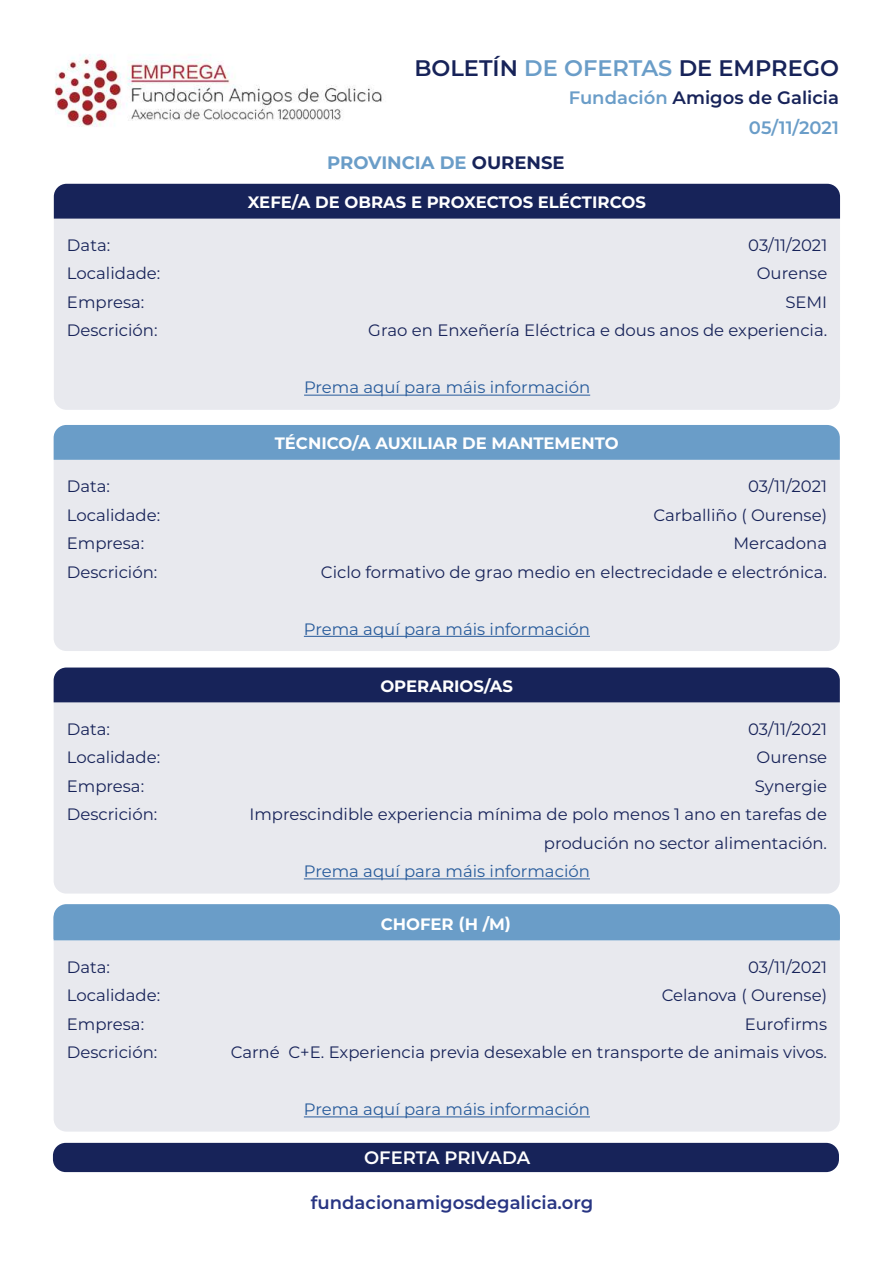
<style>
.page{position:relative;width:893px;height:1263px;background:#fff}
.page>*{position:absolute;margin:0;border:0;box-sizing:border-box;transform-origin:0 0}
.t1{font:600 22.5px "Montserrat";color:#172359}
.t2{font:600 18px "Montserrat";color:#283583}
.t3{font:600 18px "Montserrat";color:#172359}
.t4{font:700 18px "Montserrat";color:#6a9dc8}
.t5{font:600 18px "Montserrat";letter-spacing:-.005em;color:#fff}
.t6{font:600 18px "Montserrat";color:#6a9dc8}
.t7{font:16.5px/28.5px "Montserrat";color:#172359;text-align:right}
.t8{font:16.5px "Montserrat";color:#275b9b}
.t9{font:700 16.5px "Montserrat";color:#fff}
.s1{color:#6a9dc8}
.s2{color:#172359}
</style>
<div class="page">
<img style="left:55px;top:54px;width:327px;height:73px">
<div style="left:53px;top:1143px;width:786px;height:29px;background:#172359;border-radius:13px"></div>
<div style="left:54px;top:219px;width:786px;height:191px;background:#e8e9ee"></div>
<div style="left:54px;top:460px;width:786px;height:191px;background:#e8e9ee"></div>
<div style="left:54px;top:702px;width:786px;height:192px;background:#e8e9ee"></div>
<div style="left:54px;top:940px;width:786px;height:191px;background:#e8e9ee"></div>
<div style="left:54px;top:184px;width:786px;height:35px;background:#172359"></div>
<div style="left:54px;top:425px;width:786px;height:35px;background:#6a9dc8"></div>
<div style="left:54px;top:667px;width:786px;height:35px;background:#172359"></div>
<div style="left:54px;top:904px;width:786px;height:36px;background:#6a9dc8"></div>
<hr style="left:304px;top:395px;width:286px;height:1px;background:#275b9b">
<hr style="left:304px;top:636px;width:286px;height:1px;background:#275b9b">
<hr style="left:304px;top:878px;width:286px;height:1px;background:#275b9b">
<hr style="left:304px;top:1116px;width:286px;height:1px;background:#275b9b">
<h1 class="t1" style="left:414px;top:52px;width:426px">BOLETÍN <span class="s1">DE OFERTAS</span> DE EMPREGO</h1>
<p class="t3" style="left:569px;top:85px;width:272px"><span class="s1">Fundación</span> Amigos de Galicia</p>
<p class="t4" style="left:327px;top:150px;width:239px">PROVINCIA DE <span class="s2">OURENSE</span></p>
<p class="t9" style="left:248px;top:190px;width:400px">XEFE/A DE OBRAS E PROXECTOS ELÉCTIRCOS</p>
<p class="t6" style="left:749px;top:115px;width:92px">05/11/2021</p>
<p class="t7" style="left:67px;top:230px;width:45px">Data:</p>
<p class="t7" style="left:748px;top:230px;width:81px">03/11/2021</p>
<p class="t7" style="left:67px;top:259px;width:95px">Localidade:</p>
<p class="t7" style="left:757px;top:259px;width:72px">Ourense</p>
<p class="t7" style="left:67px;top:287px;width:79px">Empresa:</p>
<p class="t7" style="left:785px;top:287px;width:43px">SEMI</p>
<p class="t7" style="left:67px;top:316px;width:92px">Descrición:</p>
<p class="t7" style="left:368px;top:316px;width:460px">Grao en Enxeñería Eléctrica e dous anos de experiencia.</p>
<p class="t8" style="left:304px;top:376px;width:288px">Prema aquí para máis información</p>
<p class="t9" style="left:275px;top:431px;width:345px">TÉCNICO/A AUXILIAR DE MANTEMENTO</p>
<p class="t7" style="left:67px;top:471px;width:45px">Data:</p>
<p class="t7" style="left:748px;top:471px;width:81px">03/11/2021</p>
<p class="t7" style="left:67px;top:500px;width:95px">Localidade:</p>
<p class="t7" style="left:653px;top:500px;width:175px">Carballiño ( Ourense)</p>
<p class="t7" style="left:67px;top:528px;width:79px">Empresa:</p>
<p class="t7" style="left:733px;top:528px;width:95px">Mercadona</p>
<p class="t7" style="left:67px;top:557px;width:92px">Descrición:</p>
<p class="t7" style="left:321px;top:557px;width:508px">Ciclo formativo de grao medio en electrecidade e electrónica.</p>
<p class="t8" style="left:304px;top:617px;width:288px">Prema aquí para máis información</p>
<p class="t9" style="left:380px;top:674px;width:134px">OPERARIOS/AS</p>
<p class="t7" style="left:67px;top:714px;width:45px">Data:</p>
<p class="t7" style="left:748px;top:714px;width:81px">03/11/2021</p>
<p class="t7" style="left:67px;top:742px;width:95px">Localidade:</p>
<p class="t7" style="left:756px;top:742px;width:72px">Ourense</p>
<p class="t7" style="left:67px;top:771px;width:79px">Empresa:</p>
<p class="t7" style="left:755px;top:771px;width:74px">Synergie</p>
<p class="t7" style="left:67px;top:799px;width:92px">Descrición:</p>
<p class="t7" style="left:249px;top:799px;width:579px">Imprescindible experiencia mínima de polo menos 1 ano en tarefas de produción no sector alimentación.</p>
<p class="t8" style="left:304px;top:860px;width:288px">Prema aquí para máis información</p>
<p class="t9" style="left:381px;top:912px;width:132px">CHOFER (H /M)</p>
<p class="t7" style="left:67px;top:952px;width:45px">Data:</p>
<p class="t7" style="left:748px;top:952px;width:81px">03/11/2021</p>
<p class="t7" style="left:67px;top:980px;width:95px">Localidade:</p>
<p class="t7" style="left:662px;top:980px;width:167px">Celanova ( Ourense)</p>
<p class="t7" style="left:67px;top:1009px;width:79px">Empresa:</p>
<p class="t7" style="left:745px;top:1009px;width:84px">Eurofirms</p>
<p class="t7" style="left:67px;top:1037px;width:92px">Descrición:</p>
<p class="t7" style="left:231px;top:1037px;width:598px">Carné C+E. Experiencia previa desexable en transporte de animais vivos.</p>
<p class="t8" style="left:304px;top:1098px;width:288px">Prema aquí para máis información</p>
<p class="t5" style="left:364px;top:1145px;width:168px">OFERTA PRIVADA</p>
<p class="t2" style="left:311px;top:1190px;width:284px">fundacionamigosdegalicia.org</p>
</div>
